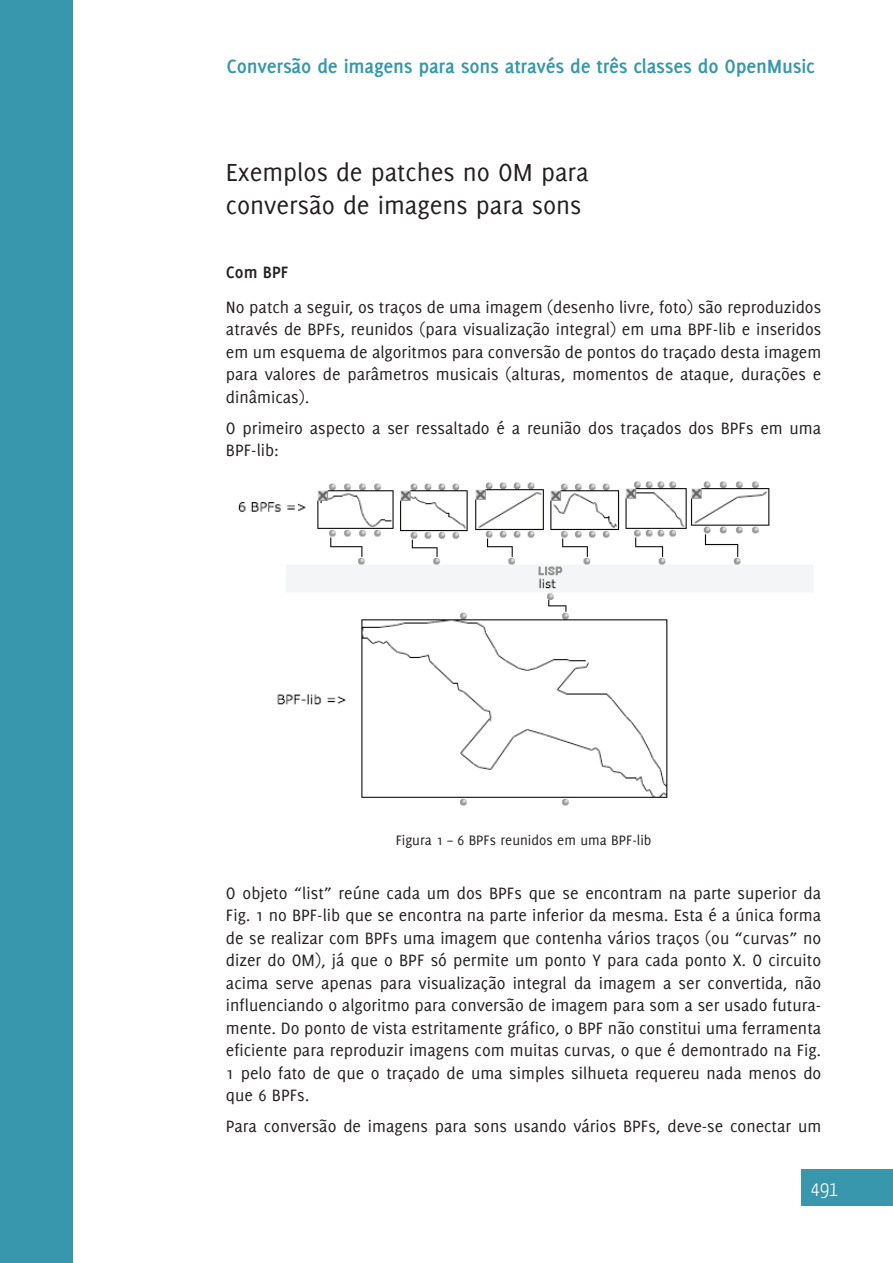
<style>
.page{position:relative;width:893px;height:1263px;background:#fff}
.page>*{position:absolute;margin:0;border:0;box-sizing:border-box;transform-origin:0 0}
.t1{font:27px/32.4px "Delicious";color:#231f20}
.t2{font:700 21px "Delicious";letter-spacing:-.01em;color:#3897ac}
.t3{font:300 21px "Yanone Kaffeesatz";color:#fff}
.t4{font:18px/22.5px "Delicious";color:#231f20;text-align:justify}
.t5{font:700 18px "Delicious";color:#231f20}
.t6{font:15px "Delicious";color:#231f20}
</style>
<div class="page">
<div style="left:0;top:0;width:72px;height:1263px;background:#3897ac"></div>
<div style="left:802px;top:1170px;width:91px;height:36px;background:#3897ac"></div>
<img style="left:238px;top:481px;width:575px;height:325px">
<p class="t2" style="left:227px;top:54px;width:590px">Conversão de imagens para sons através de três classes do OpenMusic</p>
<h1 class="t1" style="left:226px;top:156px;width:364px">Exemplos de patches no OM para conversão de imagens para sons</h1>
<p class="t5" style="left:226px;top:262px;width:64px">Com BPF</p>
<p class="t4" style="left:226px;top:296px;width:597px">No patch a seguir, os traços de uma imagem (desenho livre, foto) são reproduzidos através de BPFs, reunidos (para visualização integral) em uma BPF-lib e inseridos em um esquema de algoritmos para conversão de pontos do traçado desta imagem para valores de parâmetros musicais (alturas, momentos de ataque, durações e dinâmicas).</p>
<p class="t4" style="left:226px;top:417px;width:597px">O primeiro aspecto a ser ressaltado é a reunião dos traçados dos BPFs em uma<br>BPF-lib:</p>
<p class="t6" style="left:396px;top:832px;width:257px">Figura 1 – 6 BPFs reunidos em uma BPF-lib</p>
<p class="t4" style="left:226px;top:881px;width:597px">O objeto “list” reúne cada um dos BPFs que se encontram na parte superior da Fig. 1 no BPF-lib que se encontra na parte inferior da mesma. Esta é a única forma de se realizar com BPFs uma imagem que contenha vários traços (ou “curvas” no dizer do OM), já que o BPF só permite um ponto Y para cada ponto X. O circuito acima serve apenas para visualização integral da imagem a ser convertida, não influenciando o algoritmo para conversão de imagem para som a ser usado futura&shy;mente. Do ponto de vista estritamente gráfico, o BPF não constitui uma ferramenta eficiente para reproduzir imagens com muitas curvas, o que é demontrado na Fig.<br>1 pelo fato de que o traçado de uma simples silhueta requereu nada menos do que 6 BPFs.</p>
<p class="t4" style="left:226px;top:1115px;width:597px">Para conversão de imagens para sons usando vários BPFs, deve-se conectar um</p>
<p class="t3" style="left:811px;top:1176px;width:29px">491</p>
</div>
